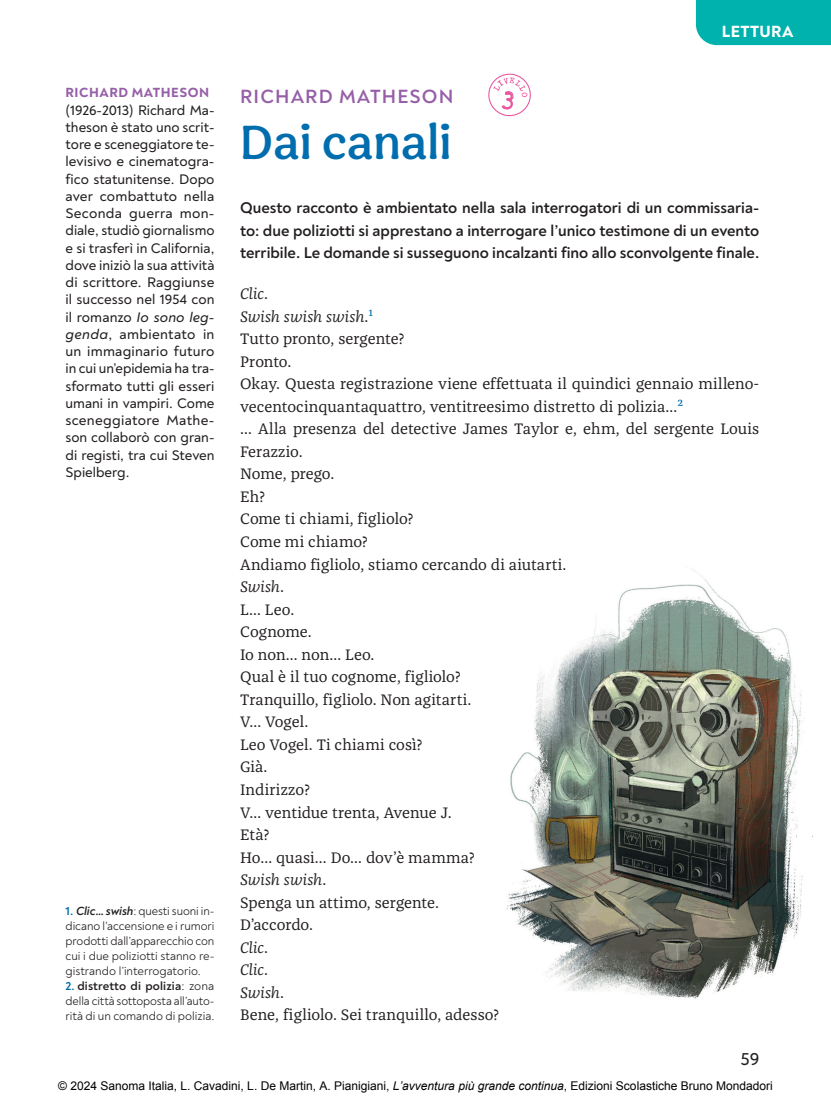
<style>
.page{position:relative;width:831px;height:1105px;background:#fff}
.page>*{position:absolute;margin:0;border:0;box-sizing:border-box;transform-origin:0 0}
.t1{font:500 49.5px "Aesthet Nova";letter-spacing:.02em;color:#006dae}
.t2{font:700 19.5px "Noah Text";letter-spacing:.06em;color:#965fa8}
.t3{font:500 18px "Noah Text";color:#231f20}
.t4{font:800 16.5px "Noah Text";letter-spacing:.02em;color:#fff}
.t5{font:15.75px/22.5px "Franziska OT";color:#231f20}
.t6{font:700 15.75px/22.5px "Noah Text";color:#231f20;text-align:justify}
.t7{font:500 14.1px/17.2px "Noah Text";color:#231f20;text-align:justify}
.t8{font:800 13.5px "Noah Text";letter-spacing:.04em;color:#965fa8}
.t9{font:12px/15px "Noah Text";color:#231f20;text-align:justify}
.t10{font:12px "Arial";color:#000}
.s1{font-style:italic}
.s2{font-weight:700;color:#006dae}
.s3{font-weight:700;font-style:italic}
.s4{font-weight:700}
</style>
<div class="page">
<img style="left:506px;top:569px;width:307px;height:430px">
<div style="left:695px;top:0;width:136px;height:45px;background:#00b2ad"></div>
<svg style="left:488px;top:73px;width:43px;height:44px"></svg>
<p class="t8" style="left:66px;top:84px;width:145px">RICHARD MATHESON</p>
<p class="t7" style="left:65px;top:101px;width:150px">(1926-2013) Richard Ma&shy;theson è stato uno scrit&shy;tore e sceneggiatore te&shy;levisivo e cinematogra&shy;fico statunitense. Dopo aver combattuto nella Seconda guerra mon&shy;diale, studiò giornalismo e si trasferì in California, dove iniziò la sua attività di scrittore. Raggiunse il successo nel 1954 con il romanzo <span class="s1">Io sono leg&shy;genda</span>, ambientato in un immaginario futuro in cui un’epidemia ha tra&shy;sformato tutti gli esseri umani in vampiri. Come sceneggiatore Mathe&shy;son collaborò con gran&shy;di registi, tra cui Steven Spielberg.</p>
<p class="t9" style="left:65px;top:904px;width:150px"><span class="s2">1.</span> <span class="s3">Clic</span><span class="s4">…</span> <span class="s3">swish</span>: questi suoni in&shy;dicano l’accensione e i rumori prodotti dall’apparecchio con cui i due poliziotti stanno re&shy;gistrando l’interrogatorio.</p>
<p class="t9" style="left:65px;top:979px;width:150px"><span class="s2">2.</span> <span class="s4">distretto di polizia</span>: zona della città sottoposta all’auto&shy;rità di un comando di polizia.</p>
<p class="t2" style="left:240px;top:84px;width:215px">RICHARD MATHESON</p>
<h1 class="t1" style="left:240px;top:113px;width:213px">Dai canali</h1>
<p class="t4" style="left:721px;top:21px;width:73px">LETTURA</p>
<p class="t6" style="left:240px;top:196px;width:520px">Questo racconto è ambientato nella sala interrogatori di un commissaria&shy;to: due poliziotti si apprestano a interrogare l’unico testimone di un evento terribile. Le domande si susseguono incalzanti fino allo sconvolgente finale.</p>
<p class="t5" style="left:240px;top:283px;width:520px"><span class="s1">Clic</span>.<br><span class="s1">Swish swish swish</span>.<sup>1<br></sup>Tutto pronto, sergente?<br>Pronto.<br>Okay. Questa registrazione viene effettuata il quindici gennaio milleno&shy;vecentocinquantaquattro, ventitreesimo distretto di polizia…<sup>2<br></sup>… Alla presenza del detective James Taylor e, ehm, del sergente Louis<br>Ferazzio.<br>Nome, prego.<br>Eh?<br>Come ti chiami, figliolo?<br>Come mi chiamo?<br>Andiamo figliolo, stiamo cercando di aiutarti.<br><span class="s1">Swish</span>.<br>L… Leo.<br>Cognome.<br>Io non… non… Leo.<br>Qual è il tuo cognome, figliolo?<br>Tranquillo, figliolo. Non agitarti.<br>V… Vogel.<br>Leo Vogel. Ti chiami così?<br>Già.<br>Indirizzo?<br>V… ventidue trenta, Avenue J.<br>Età?<br>Ho… quasi… Do… dov’è mamma?<br><span class="s1">Swish swish</span>.<br>Spenga un attimo, sergente.<br>D’accordo.<br><span class="s1">Clic</span>.<br><span class="s1">Clic</span>.<br><span class="s1">Swish</span>.<br>Bene, figliolo. Sei tranquillo, adesso?</p>
<p class="t3" style="left:740px;top:1047px;width:20px">59</p>
<p class="t10" style="left:58px;top:1077px;width:715px">© 2024 Sanoma Italia, L. Cavadini, L. De Martin, A. Pianigiani, <span class="s1">L’avventura più grande continua</span>, Edizioni Scolastiche Bruno Mondadori</p>
</div>
